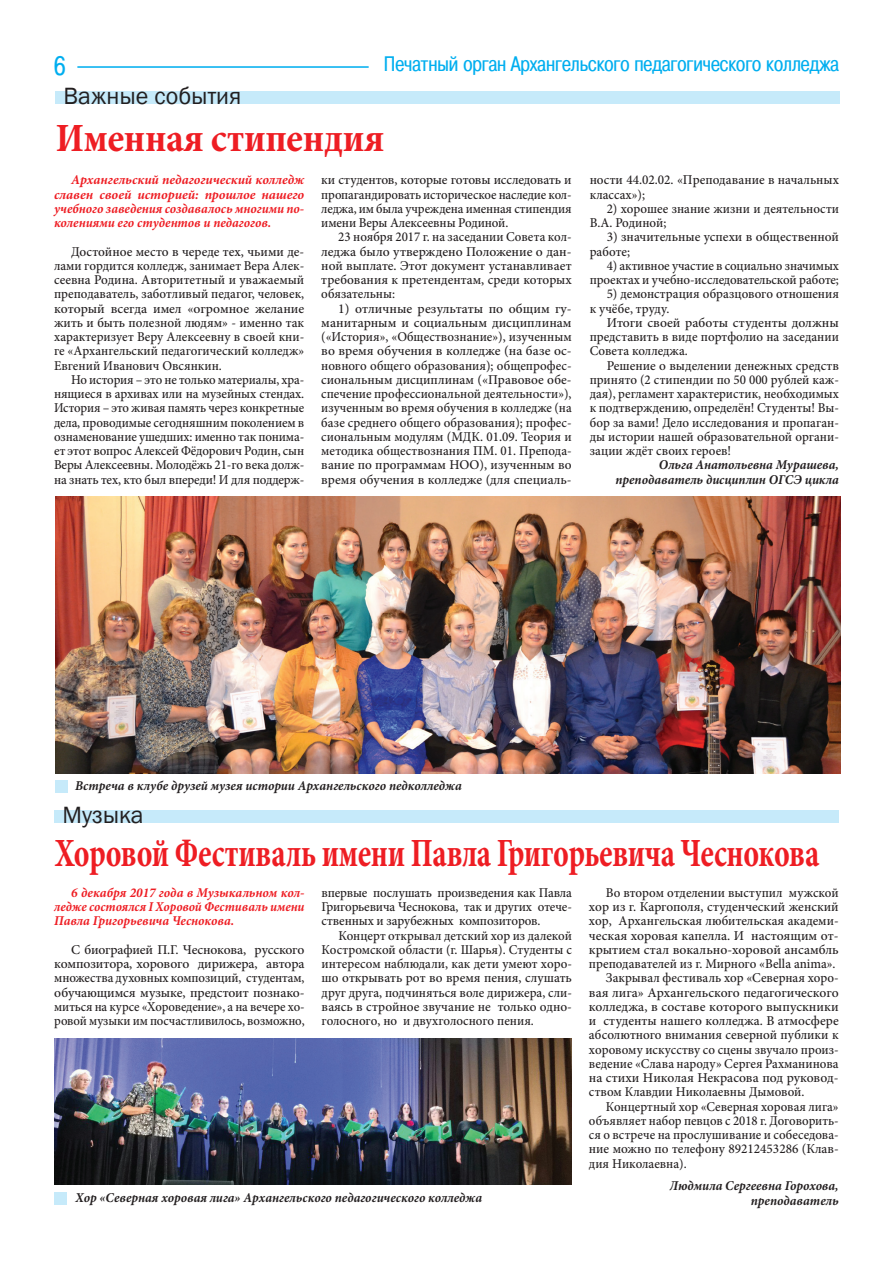
<style>
.page{position:relative;width:893px;height:1263px;background:#fff}
.page>*{position:absolute;margin:0;border:0;box-sizing:border-box;transform-origin:0 0}
.t1{font:700 condensed 40.5px "Minion Pro";letter-spacing:-.01em;color:#ee1d23;scale:.8 1}
.t2{font:700 condensed 40.5px "Minion Pro";letter-spacing:-.01em;color:#ee1d23}
.t3{font:26.55px "Pragmatica Cond C";color:#00aeef}
.t4{font:24.15px "Franklin Gothic";color:#231f20}
.t5{font:21px "Pragmatica Cond C";color:#00aeef}
.t6{font:500 13.5px/14.2px "Minion Pro";color:#231f20;text-align:justify}
.t7{font:500 13.5px/14.2px "Minion Pro";color:#231f20;text-align:justify;scale:.95 1}
.t8{font:500 13.5px/14.2px "Minion Pro";color:#231f20;text-align:justify;scale:.96 1}
.t9{font:italic 700 13.5px/14.2px "Minion Pro";color:#ee1d23;text-align:justify}
.t10{font:italic 700 13.5px/14.2px "Minion Pro";color:#231f20;text-align:right;scale:.96 1}
</style>
<div class="page">
<hr style="left:77px;top:66px;width:292px;height:2px;background:#00aeef">
<img style="left:55px;top:497px;width:785px;height:276px">
<div style="left:56px;top:780px;width:12px;height:13px;background:#c6eafa"></div>
<div style="left:55px;top:91px;width:785px;height:13px;background:#c6eafa"></div>
<img style="left:54px;top:1038px;width:517px;height:147px">
<div style="left:54px;top:810px;width:785px;height:13px;background:#c6eafa"></div>
<div style="left:54px;top:1192px;width:13px;height:13px;background:#c6eafa"></div>
<h2 class="t3" style="left:54px;top:50px;width:13px">6</h2>
<h3 class="t5" style="left:384px;top:52px;width:457px">Печатный орган Архангельского педагогического колледжа</h3>
<h3 class="t4" style="left:64px;top:81px;width:179px">Важные события</h3>
<h1 class="t2" style="left:56px;top:110px;width:330px">Именная стипендия</h1>
<p class="t9" style="left:54px;top:173px;width:252px;text-indent:17px">Архангельский педагогический колледж славен своей историей: прошлое нашего учебного заведения создавалось многими по&shy;колениями его студентов и педагогов.</p>
<p class="t6" style="left:54px;top:244px;width:252px;text-indent:17px">Достойное место в череде тех, чьими де&shy;лами гордится колледж, занимает Вера Алек&shy;сеевна Родина. Авторитетный и уважаемый преподаватель, заботливый педагог, человек, который всегда имел «огромное желание жить и быть полезной людям» - именно так характеризует Веру Алексеевну в своей кни&shy;ге «Архангельский педагогический колледж» Евгений Иванович Овсянкин.</p>
<p class="t7" style="left:54px;top:372px;width:265px;text-indent:17px">Но история – это не только материалы, хра&shy;нящиеся в архивах или на музейных стендах.<br>История – это живая память через конкретные дела, проводимые сегодняшним поколением в ознаменование ушедших: именно так понима&shy;ет этот вопрос Алексей Фёдорович Родин, сын Веры Алексеевны. Молодёжь 21-го века долж&shy;на знать тех, кто был впереди! И для поддерж-</p>
<p class="t6" style="left:321px;top:173px;width:252px">ки студентов, которые готовы исследовать и пропагандировать историческое наследие кол&shy;леджа, им была учреждена именная стипендия имени Веры Алексеевны Родиной.</p>
<p class="t8" style="left:321px;top:230px;width:262px;text-indent:17px">23 ноября 2017 г. на заседании Совета кол&shy;леджа было утверждено Положение о дан&shy;ной выплате. Этот документ устанавливает требования к претендентам, среди которых обязательны:</p>
<p class="t6" style="left:321px;top:301px;width:252px;text-indent:17px">1) отличные результаты по общим гу&shy;манитарным и социальным дисциплинам («История», «Обществознание»), изученным во время обучения в колледже (на базе ос&shy;новного общего образования); общепрофес&shy;сиональным дисциплинам («Правовое обе&shy;спечение профессиональной деятельности»), изученным во время обучения в колледже (на базе среднего общего образования); профес&shy;сиональным модулям (МДК. 01.09. Теория и методика обществознания ПМ. 01. Препода&shy;вание по программам НОО), изученным во время обучения в колледже (для специаль-</p>
<p class="t6" style="left:590px;top:173px;width:251px">ности 44.02.02. «Преподавание в начальных классах»);</p>
<p class="t8" style="left:590px;top:201px;width:261px;text-indent:17px">2) хорошее знание жизни и деятельности<br>В.А. Родиной;</p>
<p class="t6" style="left:590px;top:230px;width:251px;text-indent:17px">3) значительные успехи в общественной работе;</p>
<p class="t8" style="left:590px;top:258px;width:261px;text-align:right">4) активное участие в социально значимых проектах и учебно-исследовательской работе;</p>
<p class="t8" style="left:590px;top:287px;width:261px;text-indent:17px">5) демонстрация образцового отношения к учёбе, труду.</p>
<p class="t6" style="left:590px;top:315px;width:251px;text-indent:17px">Итоги своей работы студенты должны представить в виде портфолио на заседании Совета колледжа.</p>
<p class="t6" style="left:590px;top:358px;width:251px;text-indent:17px">Решение о выделении денежных средств принято (2 стипендии по 50 000 рублей каж&shy;дая), регламент характеристик, необходимых к подтверждению, определён! Студенты! Вы&shy;бор за вами! Дело исследования и пропаган&shy;ды истории нашей образовательной органи&shy;зации ждёт своих героев!</p>
<p class="t10" style="left:615px;top:458px;width:234px">Ольга Анатольевна Мурашева, преподаватель дисциплин ОГСЭ цикла</p>
<p class="t10" style="left:75px;top:778px;width:404px">Встреча в клубе друзей музея истории Архангельского педколледжа</p>
<h3 class="t4" style="left:63px;top:800px;width:82px">Музыка</h3>
<h1 class="t1" style="left:55px;top:825px;width:957px">Хоровой Фестиваль имени Павла Григорьевича Чеснокова</h1>
<p class="t8" style="left:606px;top:885px;width:244px">Во втором отделении выступил мужской</p>
<p class="t6" style="left:589px;top:900px;width:251px">хор из г. Каргополя, студенческий женский</p>
<p class="t6" style="left:589px;top:914px;width:251px">хор, Архангельская любительская академи-</p>
<p class="t6" style="left:589px;top:928px;width:251px">ческая хоровая капелла. И настоящим от-</p>
<p class="t6" style="left:589px;top:942px;width:251px">крытием стал вокально-хоровой ансамбль</p>
<p class="t8" style="left:589px;top:957px;width:258px">преподавателей из г. Мирного «Bella anima».</p>
<p class="t8" style="left:606px;top:971px;width:244px">Закрывал фестиваль хор «Северная хоро-</p>
<p class="t6" style="left:589px;top:985px;width:251px">вая лига» Архангельского педагогического</p>
<p class="t6" style="left:589px;top:999px;width:251px">колледжа, в составе которого выпускники</p>
<p class="t6" style="left:589px;top:1014px;width:251px">и студенты нашего колледжа. В атмосфере</p>
<p class="t6" style="left:589px;top:1028px;width:251px">абсолютного внимания северной публики к</p>
<p class="t8" style="left:589px;top:1042px;width:262px">хоровому искусству со сцены звучало произ-</p>
<p class="t8" style="left:589px;top:1056px;width:262px">ведение «Слава народу» Сергея Рахманинова</p>
<p class="t6" style="left:589px;top:1071px;width:251px">на стихи Николая Некрасова под руковод-</p>
<p class="t8" style="left:589px;top:1085px;width:226px">ством Клавдии Николаевны Дымовой.</p>
<p class="t7" style="left:606px;top:1099px;width:246px">Концертный хор «Северная хоровая лига»</p>
<p class="t7" style="left:589px;top:1113px;width:264px">объявляет набор певцов с 2018 г. Договорить-</p>
<p class="t7" style="left:589px;top:1128px;width:264px">ся о встрече на прослушивание и собеседова-</p>
<p class="t6" style="left:589px;top:1142px;width:251px">ние можно по телефону 89212453286 (Клав-</p>
<p class="t8" style="left:589px;top:1156px;width:103px">дия Николаевна).</p>
<p class="t10" style="left:670px;top:1179px;width:177px">Людмила Сергеевна Горохова, преподаватель</p>
<p class="t9" style="left:54px;top:885px;width:252px;text-indent:17px">6 декабря 2017 года в Музыкальном кол&shy;ледже состоялся I Хоровой Фестиваль имени Павла Григорьевича Чеснокова.</p>
<p class="t6" style="left:54px;top:942px;width:252px;text-indent:17px">С биографией П.Г. Чеснокова, русского композитора, хорового дирижера, автора множества духовных композиций, студентам, обучающимся музыке, предстоит познако&shy;миться на курсе «Хороведение», а на вечере хо&shy;ровой музыки им посчастливилось, возможно,</p>
<p class="t8" style="left:322px;top:885px;width:262px">впервые послушать произведения как Павла Григорьевича Чеснокова, так и других отече&shy;ственных и зарубежных композиторов.</p>
<p class="t7" style="left:322px;top:928px;width:265px;text-indent:17px">Концерт открывал детский хор из далекой Костромской области (г. Шарья). Студенты с интересом наблюдали, как дети умеют хоро&shy;шо открывать рот во время пения, слушать друг друга, подчиняться воле дирижера, сли&shy;ваясь в стройное звучание не только одно&shy;голосного, но и двухголосного пения.</p>
<p class="t10" style="left:76px;top:1190px;width:425px">Хор «Северная хоровая лига» Архангельского педагогического колледжа</p>
</div>
